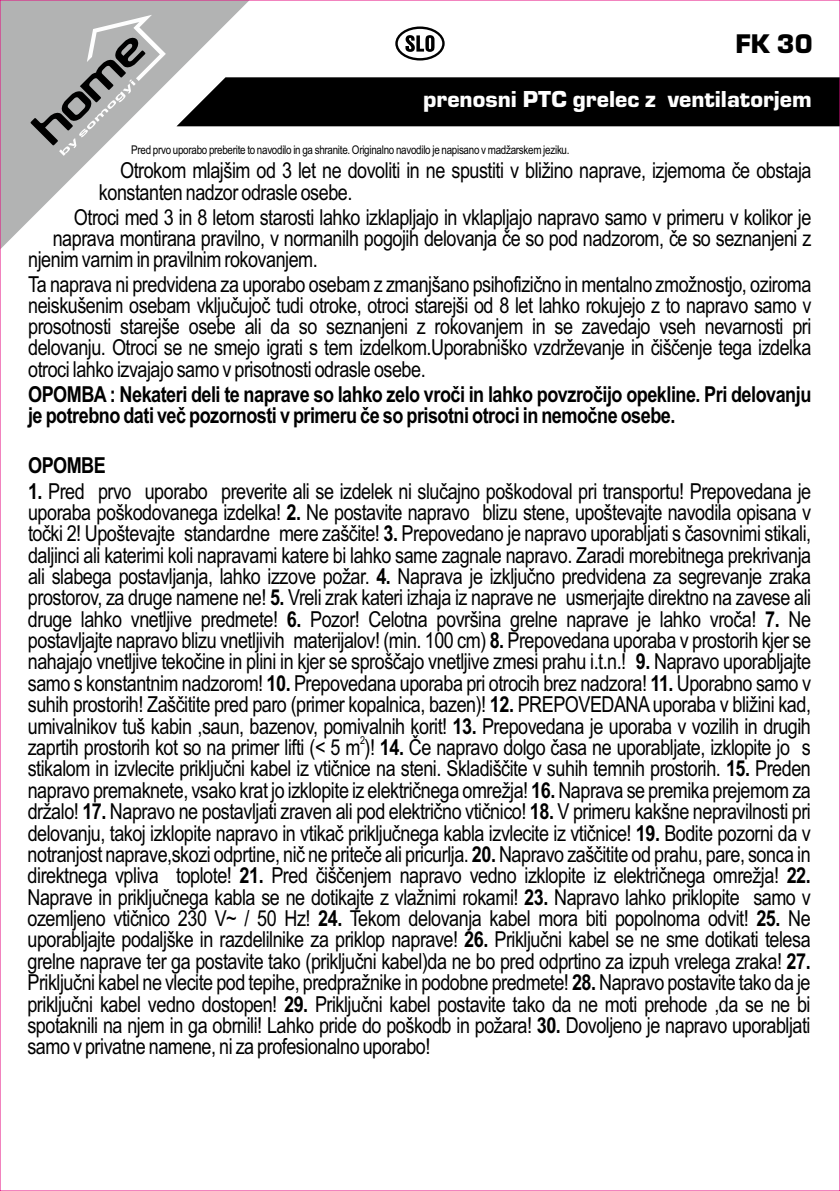
<style>
.page{position:relative;width:840px;height:1191px;background:#fff}
.page>*{position:absolute;margin:0;border:0;box-sizing:border-box;transform-origin:0 0}
.t1{font:28px "Eurostile TEE Blac";color:#000}
.t2{font:24px "Eurostile TEE Blac";color:#fefefe}
.t3{font:22px/21.4px "Arial Narrow";letter-spacing:-.025em;color:#000;text-align:justify}
.t4{font:700 22px/21.4px "Arial Narrow";letter-spacing:-.025em;color:#000}
.t5{font:12px "Arial Narrow";letter-spacing:-.025em;color:#000}
.t6{font:11px "Arial Narrow";color:#000}
.s1{font-weight:700}
</style>
<div class="page">
<div style="left:266px;top:77px;width:571px;height:49px;background:#000"></div>
<svg style="left:2px;top:2px;width:264px;height:246px"></svg>
<svg style="left:30px;top:15px;width:136px;height:141px"></svg>
<svg style="left:395px;top:26px;width:49px;height:35px"></svg>
<p class="t1" style="left:735px;top:32px;width:79px">FK 30</p>
<p class="t2" style="left:423px;top:89px;width:390px">prenosni PTC grelec z ventilatorjem</p>
<p class="t5" style="left:131px;top:145px;width:439px">Pred prvo uporabo preberite to navodilo in ga shranite. Originalno navodilo je napisano v madžarskem jeziku.</p>
<p class="t3" style="left:99px;top:162px;width:713px;text-indent:21px">Otrokom mlajšim od 3 let ne dovoliti in ne spustiti v bližino naprave, izjemoma če obstaja konstanten nadzor odrasle osebe.</p>
<p class="t3" style="left:74px;top:208px;width:738px">Otroci med 3 in 8 letom starosti lahko izklapljajo in vklapljajo napravo samo v primeru v kolikor je</p>
<p class="t3" style="left:53px;top:229px;width:759px">naprava montirana pravilno, v normanilh pogojih delovanja če so pod nadzorom, če so seznanjeni z</p>
<p class="t3" style="left:28px;top:250px;width:291px">njenim varnim in pravilnim rokovanjem.</p>
<p class="t3" style="left:28px;top:275px;width:784px">Ta naprava ni predvidena za uporabo osebam z zmanjšano psihofizično in mentalno zmožnostjo, oziroma neiskušenim osebam vključujoč tudi otroke, otroci starejši od 8 let lahko rokujejo z to napravo samo v prosotnosti starejše osebe ali da so seznanjeni z rokovanjem in se zavedajo vseh nevarnosti pri delovanju. Otroci se ne smejo igrati s tem izdelkom.Uporabniško vzdrževanje in čiščenje tega izdelka otroci lahko izvajajo samo v prisotnosti odrasle osebe.</p>
<p class="t4" style="left:28px;top:385px;width:784px">OPOMBA : Nekateri deli te naprave so lahko zelo vroči in lahko povzročijo opekline. Pri delovanju je potrebno dati več pozornosti v primeru če so prisotni otroci in nemočne osebe.</p>
<p class="t4" style="left:28px;top:457px;width:79px">OPOMBE</p>
<p class="t3" style="left:28px;top:482px;width:784px"><span class="s1">1.</span> Pred prvo uporabo preverite ali se izdelek ni slučajno poškodoval pri transportu! Prepovedana je uporaba poškodovanega izdelka! <span class="s1">2.</span> Ne postavite napravo blizu stene, upoštevajte navodila opisana v točki 2! Upoštevajte standardne mere zaščite! <span class="s1">3.</span> Prepovedano je napravo uporabljati s časovnimi stikali, daljinci ali katerimi koli napravami katere bi lahko same zagnale napravo. Zaradi morebitnega prekrivanja ali slabega postavljanja, lahko izzove požar. <span class="s1">4.</span> Naprava je izključno predvidena za segrevanje zraka prostorov, za druge namene ne! <span class="s1">5.</span> Vreli zrak kateri izhaja iz naprave ne usmerjajte direktno na zavese ali druge lahko vnetljive predmete! <span class="s1">6.</span> Pozor! Celotna površina grelne naprave je lahko vroča! <span class="s1">7.</span> Ne postavljajte napravo blizu vnetljivih materijalov! (min. 100 cm) <span class="s1">8.</span> Prepovedana uporaba v prostorih kjer se nahajajo vnetljive tekočine in plini in kjer se sproščajo vnetljive zmesi prahu i.t.n.! <span class="s1">9.</span> Napravo uporabljajte samo s konstantnim nadzorom! <span class="s1">10.</span> Prepovedana uporaba pri otrocih brez nadzora! <span class="s1">11.</span> Uporabno samo v suhih prostorih! Zaščitite pred paro (primer kopalnica, bazen)! <span class="s1">12.</span> PREPOVEDANAuporaba v bližini kad, umivalnikov tuš kabin ,saun, bazenov, pomivalnih korit! <span class="s1">13.</span> Prepovedana je uporaba v vozilih in drugih</p>
<p class="t6" style="left:360px;top:736px;width:7px">2</p>
<p class="t3" style="left:27px;top:738px;width:784px">zaprtih prostorih kot so na primer lifti (&lt; 5 m )! <span class="s1">14.</span> Če napravo dolgo časa ne uporabljate, izklopite jo s stikalom in izvlecite priključni kabel iz vtičnice na steni. Skladiščite v suhih temnih prostorih. <span class="s1">15.</span> Preden napravo premaknete, vsako krat jo izklopite iz električnega omrežja! <span class="s1">16.</span> Naprava se premika prejemom za držalo! <span class="s1">17.</span> Napravo ne postavljati zraven ali pod električno vtičnico! <span class="s1">18.</span> V primeru kakšne nepravilnosti pri delovanju, takoj izklopite napravo in vtikač priključnega kabla izvlecite iz vtičnice! <span class="s1">19.</span> Bodite pozorni da v notranjost naprave,skozi odprtine, nič ne priteče ali pricurlja. <span class="s1">20.</span> Napravo zaščitite od prahu, pare, sonca in direktnega vpliva toplote! <span class="s1">21.</span> Pred čiščenjem napravo vedno izklopite iz električnega omrežja! <span class="s1">22.<br></span>Naprave in priključnega kabla se ne dotikajte z vlažnimi rokami! <span class="s1">23.</span> Napravo lahko priklopite samo v ozemljeno vtičnico 230 V~ / 50 Hz! <span class="s1">24.</span> Tekom delovanja kabel mora biti popolnoma odvit! <span class="s1">25.</span> Ne uporabljajte podaljške in razdelilnike za priklop naprave! <span class="s1">26.</span> Priključni kabel se ne sme dotikati telesa grelne naprave ter ga postavite tako (priključni kabel)da ne bo pred odprtino za izpuh vrelega zraka! <span class="s1">27.<br></span>Priključni kabel ne vlecite pod tepihe, predpražnike in podobne predmete! <span class="s1">28.</span> Napravo postavite tako da je priključni kabel vedno dostopen! <span class="s1">29.</span> Priključni kabel postavite tako da ne moti prehode ,da se ne bi spotaknili na njem in ga obrnili! Lahko pride do poškodb in požara! <span class="s1">30.</span> Dovoljeno je napravo uporabljati samo v privatne namene, ni za profesionalno uporabo!</p>
</div>
